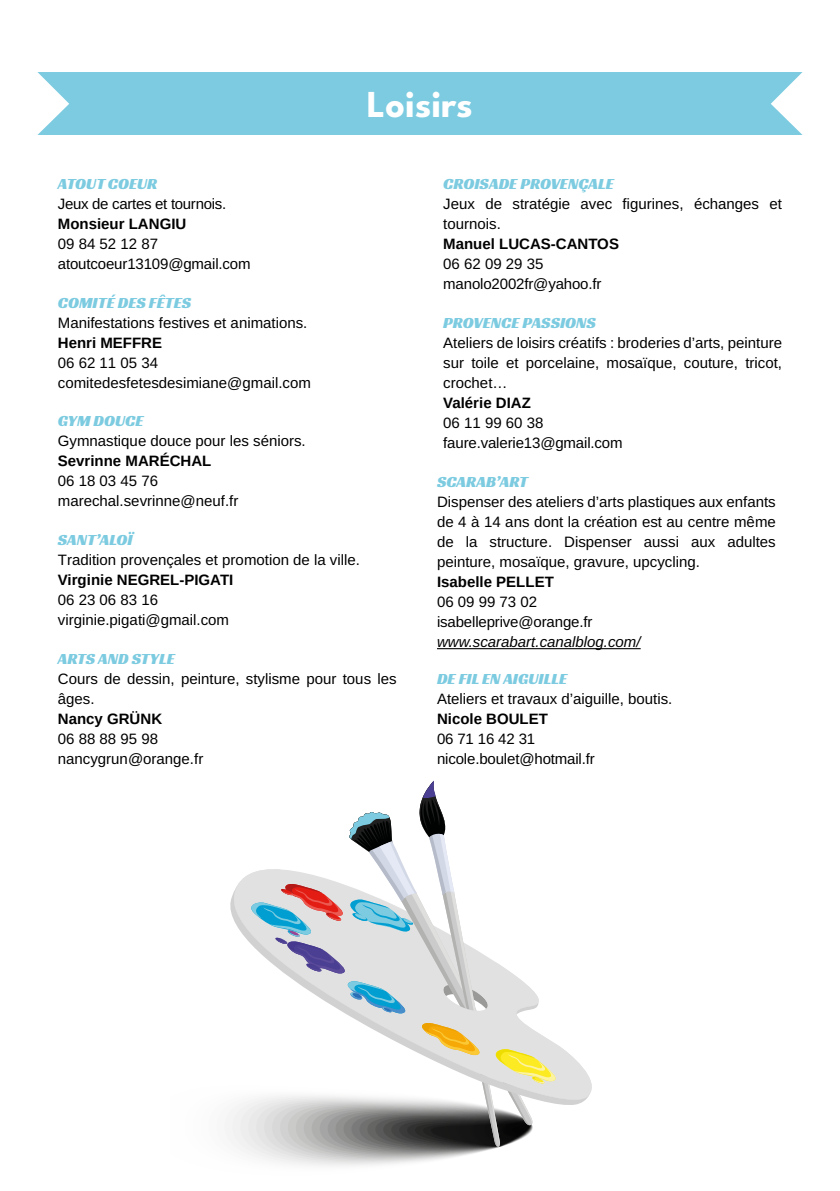
<style>
.page{position:relative;width:840px;height:1191px;background:#fff}
.page>*{position:absolute;margin:0;border:0;box-sizing:border-box;transform-origin:0 0}
.t1{font:100 38px "League Spartan";color:#fff}
.t2{font:16px "Racing Sans One";color:#7ccbe0}
.t3{font:15px/20px "Arimo";color:#000}
.t4{font:700 15px "Arimo";color:#000}
.t5{font:italic 15px "Arimo";color:#000}
.t6{font:15px "Arimo";letter-spacing:-.02em;color:#000}
</style>
<div class="page">
<div style="left:37px;top:72px;width:765px;height:63px;background:#7ccbe0"></div>
<hr style="left:437px;top:648px;width:203px;height:1px;background:#000">
<svg style="left:557px;top:1045px;width:33px;height:60px;fill:#e1e1e1"></svg>
<svg style="left:225px;top:780px;width:332px;height:386px"></svg>
<h1 class="t1" style="left:367px;top:77px;width:107px">Loisirs</h1>
<p class="t2" style="left:58px;top:174px;width:101px">ATOUT COEUR</p>
<p class="t6" style="left:58px;top:193px;width:170px">Jeux de cartes et tournois.</p>
<p class="t4" style="left:58px;top:214px;width:130px">Monsieur LANGIU</p>
<p class="t3" style="left:58px;top:234px;width:194px">09 84 52 12 87 atoutcoeur13109@gmail.com</p>
<p class="t2" style="left:58px;top:292px;width:135px">COMITÉ DES FÊTES</p>
<p class="t3" style="left:58px;top:313px;width:251px">Manifestations festives et animations.</p>
<p class="t4" style="left:58px;top:332px;width:106px">Henri MEFFRE</p>
<p class="t3" style="left:58px;top:353px;width:254px">06 62 11 05 34 comitedesfetesdesimiane@gmail.com</p>
<p class="t2" style="left:58px;top:411px;width:87px">GYM DOUCE</p>
<p class="t3" style="left:58px;top:431px;width:249px">Gymnastique douce pour les séniors.</p>
<p class="t4" style="left:58px;top:451px;width:155px">Sevrinne MARÉCHAL</p>
<p class="t3" style="left:58px;top:471px;width:182px">06 18 03 45 76 marechal.sevrinne@neuf.fr</p>
<p class="t2" style="left:58px;top:529px;width:76px">SANT’ALOÏ</p>
<p class="t3" style="left:58px;top:550px;width:303px">Tradition provençales et promotion de la ville.</p>
<p class="t4" style="left:58px;top:569px;width:177px">Virginie NEGREL-PIGATI</p>
<p class="t3" style="left:58px;top:590px;width:173px">06 23 06 83 16 virginie.pigati@gmail.com</p>
<p class="t2" style="left:443px;top:174px;width:172px">CROISADE PROVENÇALE</p>
<p class="t3" style="left:443px;top:194px;width:340px">Jeux de stratégie avec figurines, échanges et tournois.</p>
<p class="t4" style="left:443px;top:234px;width:177px">Manuel LUCAS-CANTOS</p>
<p class="t3" style="left:443px;top:254px;width:160px">06 62 09 29 35 manolo2002fr@yahoo.fr</p>
<p class="t2" style="left:443px;top:312px;width:154px">PROVENCE PASSIONS</p>
<p class="t3" style="left:443px;top:333px;width:340px;text-align:justify">Ateliers de loisirs créatifs : broderies d’arts, peinture sur toile et porcelaine, mosaïque, couture, tricot, crochet…</p>
<p class="t4" style="left:443px;top:392px;width:89px">Valérie DIAZ</p>
<p class="t3" style="left:443px;top:413px;width:181px">06 11 99 60 38 faure.valerie13@gmail.com</p>
<p class="t2" style="left:437px;top:471px;width:92px">SCARAB’ART</p>
<p class="t3" style="left:437px;top:492px;width:340px;text-align:justify">Dispenser des ateliers d’arts plastiques aux enfants de 4 à 14 ans dont la création est au centre même de la structure. Dispenser aussi aux adultes peinture, mosaïque, gravure, upcycling.</p>
<p class="t4" style="left:437px;top:571px;width:118px">Isabelle PELLET</p>
<p class="t3" style="left:437px;top:592px;width:157px">06 09 99 73 02 isabelleprive@orange.fr</p>
<p class="t5" style="left:437px;top:631px;width:205px">www.scarabart.canalblog.com/</p>
<p class="t2" style="left:58px;top:648px;width:118px">ARTS AND STYLE</p>
<p class="t3" style="left:58px;top:669px;width:340px">Cours de dessin, peinture, stylisme pour tous les âges.</p>
<p class="t4" style="left:58px;top:708px;width:106px">Nancy GRÜNK</p>
<p class="t3" style="left:58px;top:729px;width:147px">06 88 88 95 98 nancygrun@orange.fr</p>
<p class="t2" style="left:437px;top:668px;width:132px">DE FIL EN AIGUILLE</p>
<p class="t3" style="left:437px;top:689px;width:237px">Ateliers et travaux d’aiguille, boutis.</p>
<p class="t4" style="left:437px;top:709px;width:112px">Nicole BOULET</p>
<p class="t3" style="left:437px;top:729px;width:159px">06 71 16 42 31 nicole.boulet@hotmail.fr</p>
</div>
